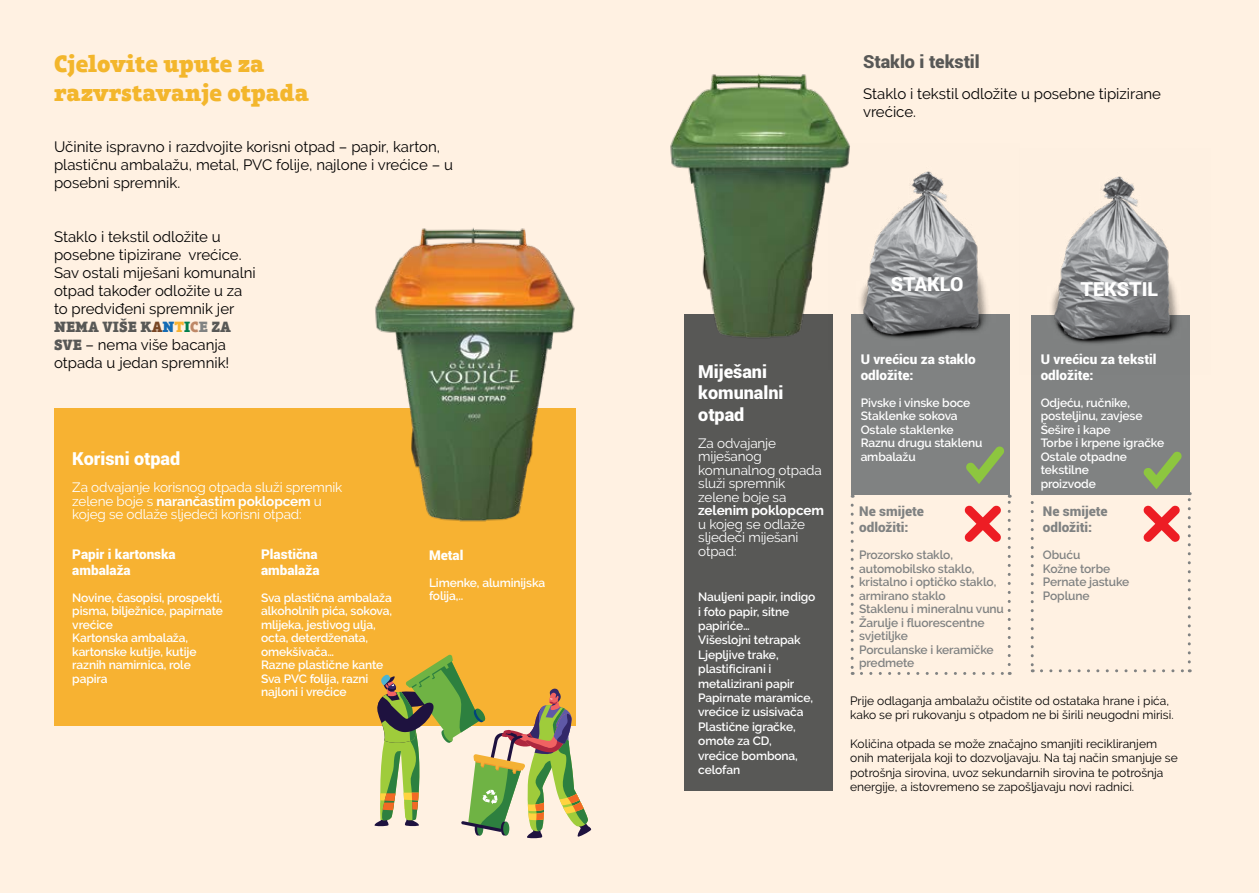
<style>
.page{position:relative;width:1259px;height:893px;background:#fff}
.page>*{position:absolute;margin:0;border:0;box-sizing:border-box;transform-origin:0 0}
.t1{font:900 24px/28.8px "Aptifer Slab LTW01";color:#f3b62c}
.t2{font:900 19.5px "Roboto";color:#fff}
.t3{font:900 18px/21.6px "Roboto";color:#fff}
.t4{font:900 18px "Roboto";color:#585856}
.t5{font:15px/18px "Raleway";color:#000}
.t6{font:900 15px "Aptifer Slab LTW01";color:#585856}
.t7{font:13.5px/13.5px "Raleway";letter-spacing:-.01em;color:#fff}
.t8{font:900 13.5px/16.2px "Roboto";color:#fff}
.t9{font:900 13.5px/16.2px "Roboto";color:#808282}
.t10{font:700 13.5px "Raleway";letter-spacing:-.01em;color:#fff}
.t11{font:600 12px/13.5px "Raleway";letter-spacing:-.01em;color:#fff}
.t12{font:12px/14.4px "Raleway";color:#000}
.t13{font:600 12px/13.5px "Raleway";letter-spacing:-.01em;color:#808282}
.s1{color:#794624}
.s2{color:#146bb4}
.s3{color:#f7b232}
.s4{color:#017e4d}
.s5{color:#be8867}
.s6{color:#808282}
.s7{font-family:"Aptifer Slab LTW01";font-weight:900;color:#585856}
.s8{font-weight:700}
</style>
<div class="page">
<div style="left:629px;top:0;width:630px;height:893px;background:#fff1e2"></div>
<div style="left:0;top:0;width:629px;height:893px;background:#fff1e2"></div>
<div style="left:684px;top:315px;width:148px;height:476px;background:#585856"></div>
<div style="left:851px;top:315px;width:158px;height:180px;background:#808282"></div>
<div style="left:1031px;top:315px;width:159px;height:180px;background:#808282"></div>
<svg style="left:850px;top:505px;width:3px;height:170px"></svg>
<svg style="left:861px;top:672px;width:149px;height:3px"></svg>
<svg style="left:1007px;top:495px;width:3px;height:170px"></svg>
<svg style="left:1030px;top:502px;width:3px;height:170px"></svg>
<svg style="left:1041px;top:669px;width:149px;height:3px"></svg>
<div style="left:54px;top:408px;width:521px;height:318px;background:#f7b232"></div>
<svg style="left:964px;top:505px;width:37px;height:37px"></svg>
<svg style="left:1143px;top:451px;width:47px;height:211px"></svg>
<svg style="left:966px;top:446px;width:38px;height:38px"></svg>
<img style="left:670px;top:73px;width:179px;height:265px">
<img style="left:828px;top:144px;width:182px;height:226px">
<img style="left:1051px;top:176px;width:128px;height:168px">
<img style="left:375px;top:227px;width:201px;height:301px">
<svg style="left:374px;top:654px;width:218px;height:184px"></svg>
<h1 class="t1" style="left:54px;top:49px;width:256px">Cjelovite upute za razvrstavanje otpada</h1>
<p class="t5" style="left:54px;top:138px;width:400px">Učinite ispravno i razdvojite korisni otpad – papir, karton, plastičnu ambalažu, metal, PVC folije, najlone i vrećice – u posebni spremnik.</p>
<p class="t5" style="left:54px;top:228px;width:203px">Staklo i tekstil odložite u posebne tipizirane vrećice.<br>Sav ostali miješani komunalni otpad također odložite u za to predviđeni spremnik jer</p>
<p class="t6" style="left:54px;top:318px;width:178px">NEMA VIŠE K<span class="s1">A</span><span class="s2">N</span><span class="s3">T</span><span class="s4">I</span><span class="s5">C</span><span class="s6">E</span> ZA</p>
<p class="t5" style="left:54px;top:336px;width:177px"><span class="s7">SVE</span> – nema više bacanja otpada u jedan spremnik!</p>
<h3 class="t3" style="left:698px;top:360px;width:87px">Miješani komunalni otpad</h3>
<p class="t7" style="left:698px;top:436px;width:125px">Za odvajanje miješanog komunalnog otpada služi spremnik zelene boje sa</p>
<p class="t10" style="left:698px;top:503px;width:127px">zelenim poklopcem</p>
<p class="t7" style="left:698px;top:517px;width:108px">u kojeg se odlaže sljedeći miješani</p>
<h3 class="t3" style="left:72px;top:447px;width:109px">Korisni otpad</h3>
<p class="t7" style="left:72px;top:481px;width:272px">Za odvajanje korisnog otpada služi spremnik zelene boje s <span class="s8">narančastim poklopcem</span> u kojeg se odlaže sljedeći korisni otpad:</p>
<p class="t8" style="left:72px;top:545px;width:105px">Papir i kartonska</p>
<p class="t7" style="left:698px;top:544px;width:40px">otpad:</p>
<p class="t8" style="left:72px;top:561px;width:60px">ambalaža</p>
<p class="t11" style="left:72px;top:591px;width:152px">Novine, časopisi, prospekti, pisma, bilježnice, papirnate vrećice<br>Kartonska ambalaža, kartonske kutije, kutije raznih namirnica, role papira</p>
<p class="t8" style="left:261px;top:545px;width:60px">Plastična ambalaža</p>
<p class="t11" style="left:261px;top:591px;width:133px">Sva plastična ambalaža alkoholnih pića, sokova, mlijeka, jestivog ulja, octa, deterdženata, omekšivača…<br>Razne plastične kante<br>Sva PVC folija, razni najloni i vrećice</p>
<p class="t8" style="left:429px;top:546px;width:36px">Metal</p>
<p class="t11" style="left:429px;top:576px;width:118px">Limenke, aluminijska folija,..</p>
<p class="t11" style="left:698px;top:590px;width:119px;line-height:14.4px">Nauljeni papir, indigo i foto papir, sitne papiriće…<br>Višeslojni tetrapak<br>Ljepljive trake, plastificirani i metalizirani papir<br>Papirnate maramice, vrećice iz usisivača<br>Plastične igračke, omote za CD,<br>vrećice bombona, celofan</p>
<h3 class="t4" style="left:863px;top:48px;width:118px">Staklo i tekstil</h3>
<p class="t5" style="left:863px;top:85px;width:299px">Staklo i tekstil odložite u posebne tipizirane vrećice.</p>
<h2 class="t2" style="left:891px;top:270px;width:74px">STAKLO</h2>
<h2 class="t2" style="left:1080px;top:275px;width:79px">TEKSTIL</h2>
<p class="t8" style="left:860px;top:350px;width:116px">U vrećicu za staklo odložite:</p>
<p class="t11" style="left:860px;top:396px;width:123px">Pivske i vinske boce<br>Staklenke sokova<br>Ostale staklenke<br>Raznu drugu staklenu ambalažu</p>
<p class="t9" style="left:859px;top:502px;width:66px">Ne smijete odložiti:</p>
<p class="t13" style="left:859px;top:548px;width:146px">Prozorsko staklo, automobilsko staklo, kristalno i optičko staklo, armirano staklo<br>Staklenu i mineralnu vunu<br>Žarulje i fluorescentne svjetiljke<br>Porculanske i keramičke predmete</p>
<p class="t8" style="left:1040px;top:350px;width:117px">U vrećicu za tekstil odložite:</p>
<p class="t11" style="left:1040px;top:396px;width:125px">Odjeću, ručnike, posteljinu, zavjese<br>Šešire i kape<br>Torbe i krpene igračke<br>Ostale otpadne tekstilne<br>proizvode</p>
<p class="t9" style="left:1043px;top:502px;width:66px">Ne smijete odložiti:</p>
<p class="t13" style="left:1043px;top:548px;width:88px">Obuću<br>Kožne torbe<br>Pernate jastuke<br>Poplune</p>
<p class="t12" style="left:850px;top:693px;width:325px">Prije odlaganja ambalažu očistite od ostataka hrane i pića, kako se pri rukovanju s otpadom ne bi širili neugodni mirisi.</p>
<p class="t12" style="left:850px;top:736px;width:329px">Količina otpada se može značajno smanjiti recikliranjem onih materijala koji to dozvoljavaju. Na taj način smanjuje se potrošnja sirovina, uvoz sekundarnih sirovina te potrošnja energije, a istovremeno se zapošljavaju novi radnici.</p>
</div>
